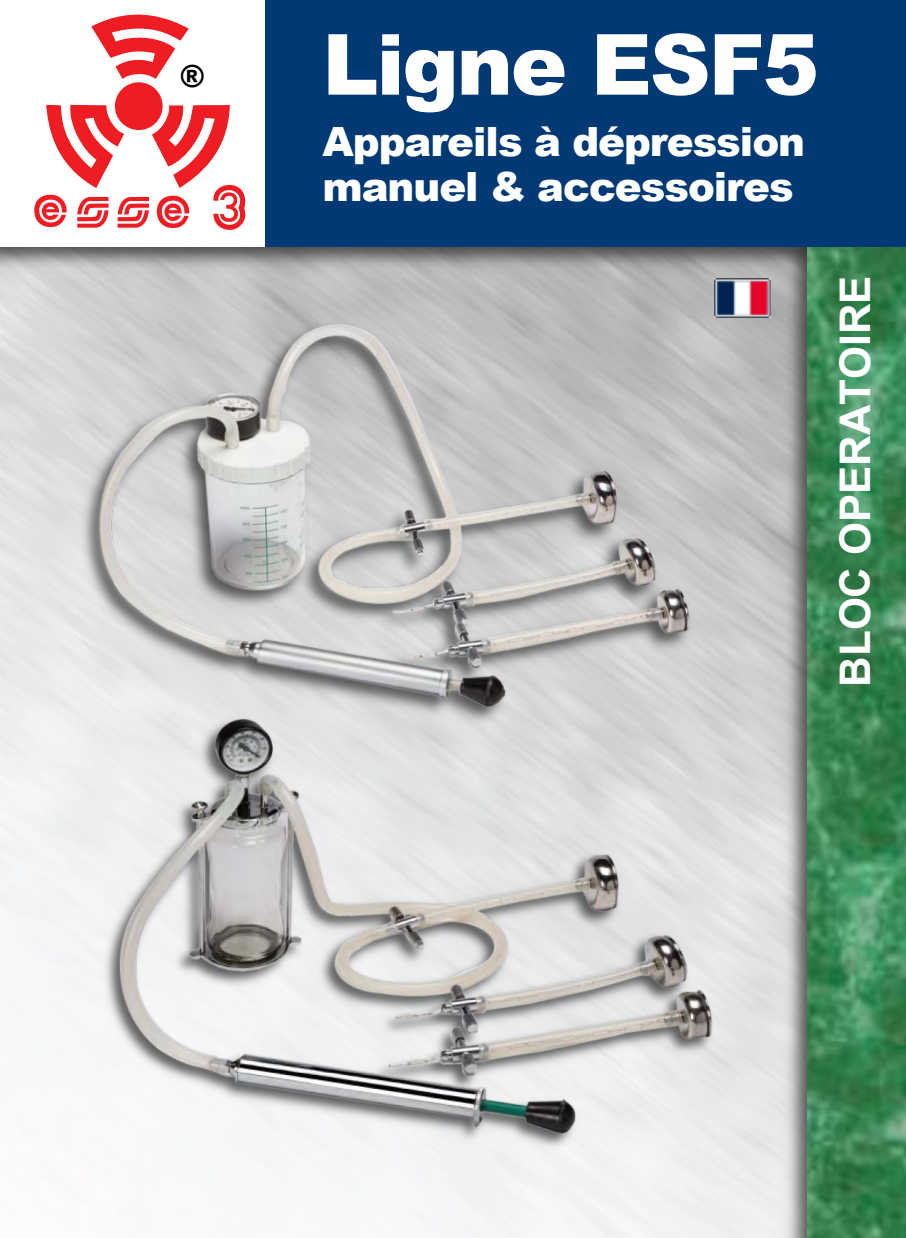
<style>
.page{position:relative;width:906px;height:1238px;background:#fff}
.page>*{position:absolute;margin:0;border:0;box-sizing:border-box;transform-origin:0 0}
.t1{font:900 84.3px "Arial";letter-spacing:-.025em;color:#fff}
.t2{font:700 42.3px "Arial";color:#fff}
.t3{font:900 40.35px/45px "Arial";letter-spacing:-.025em;color:#fff}
.t4{font:900 30.45px "Arial";color:#000}
</style>
<div class="page">
<img style="left:0;top:309px;width:745px;height:928px">
<img style="left:0;top:247px;width:745px;height:62px">
<img style="left:745px;top:247px;width:63px;height:990px">
<div style="left:115px;top:82px;width:48px;height:48px;background:#ee1d23;border-radius:50%"></div>
<svg style="left:91px;top:14px;width:98px;height:65px"></svg>
<svg style="left:34px;top:105px;width:212px;height:125px"></svg>
<img style="left:808px;top:247px;width:98px;height:990px">
<div style="left:265px;top:0;width:641px;height:247px;background:#003974"></div>
<img style="left:715px;top:279px;width:55px;height:39px">
<img style="left:59px;top:306px;width:654px;height:435px">
<img style="left:82px;top:711px;width:656px;height:452px">
<p class="t4" style="left:180px;top:54px;width:26px">®</p>
<h1 class="t1" style="left:322px;top:3px;width:498px">Ligne ESF5</h1>
<p class="t3" style="left:322px;top:118px;width:484px">Appareils à dépression manuel &amp; accessoires</p>
<p class="t2" style="left:827px;top:687px;width:413px;rotate:-90deg">BLOC OPERATOIRE</p>
</div>
